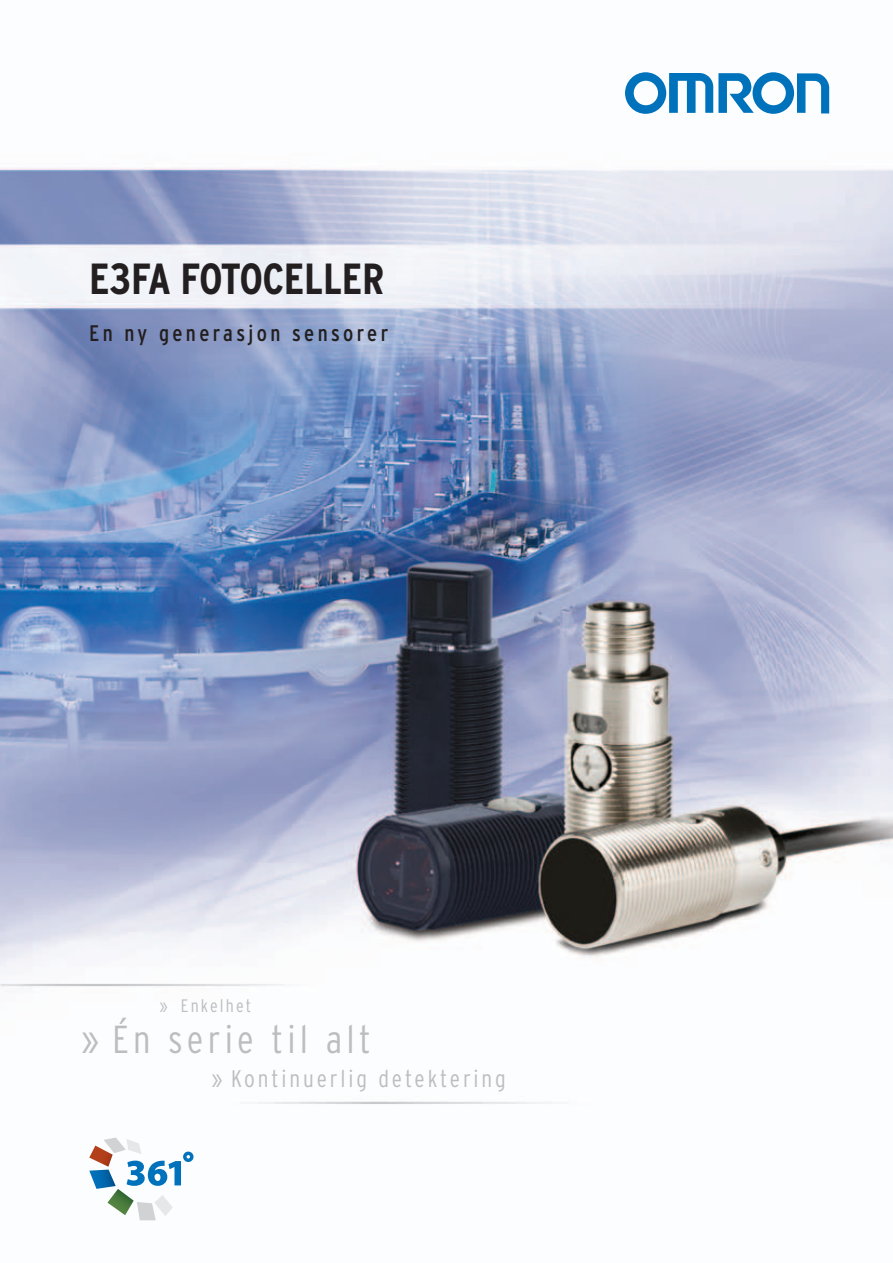
<style>
.page{position:relative;width:893px;height:1263px;background:#fff}
.page>*{position:absolute;margin:0;border:0;box-sizing:border-box;transform-origin:0 0}
.t1{font:700 condensed 43.5px "Interstate CE";letter-spacing:-.01em;color:#231f20}
.t2{font:300 condensed 39px "Interstate CE";letter-spacing:.11em;color:#bcbdc0}
.t3{font:300 condensed 24px "Interstate CE";letter-spacing:.12em;color:#bcbdc0}
.t4{font:condensed 22.5px "Interstate CE";letter-spacing:.15em;color:#231f20}
.t5{font:300 condensed 18px "Interstate CE";letter-spacing:.12em;color:#bcbdc0}
</style>
<div class="page">
<img style="left:0;top:86px;width:893px;height:1135px">
<svg style="left:625px;top:72px;width:204px;height:42px"></svg>
<svg style="left:89px;top:1137px;width:104px;height:83px"></svg>
<h1 class="t1" style="left:89px;top:252px;width:297px">E3FA FOTOCELLER</h1>
<p class="t4" style="left:89px;top:320px;width:301px">En ny generasjon sensorer</p>
<p class="t5" style="left:159px;top:995px;width:93px">» Enkelhet</p>
<h2 class="t2" style="left:81px;top:1016px;width:291px">» Én serie til alt</h2>
<p class="t3" style="left:211px;top:1063px;width:296px">» Kontinuerlig detektering</p>
</div>
